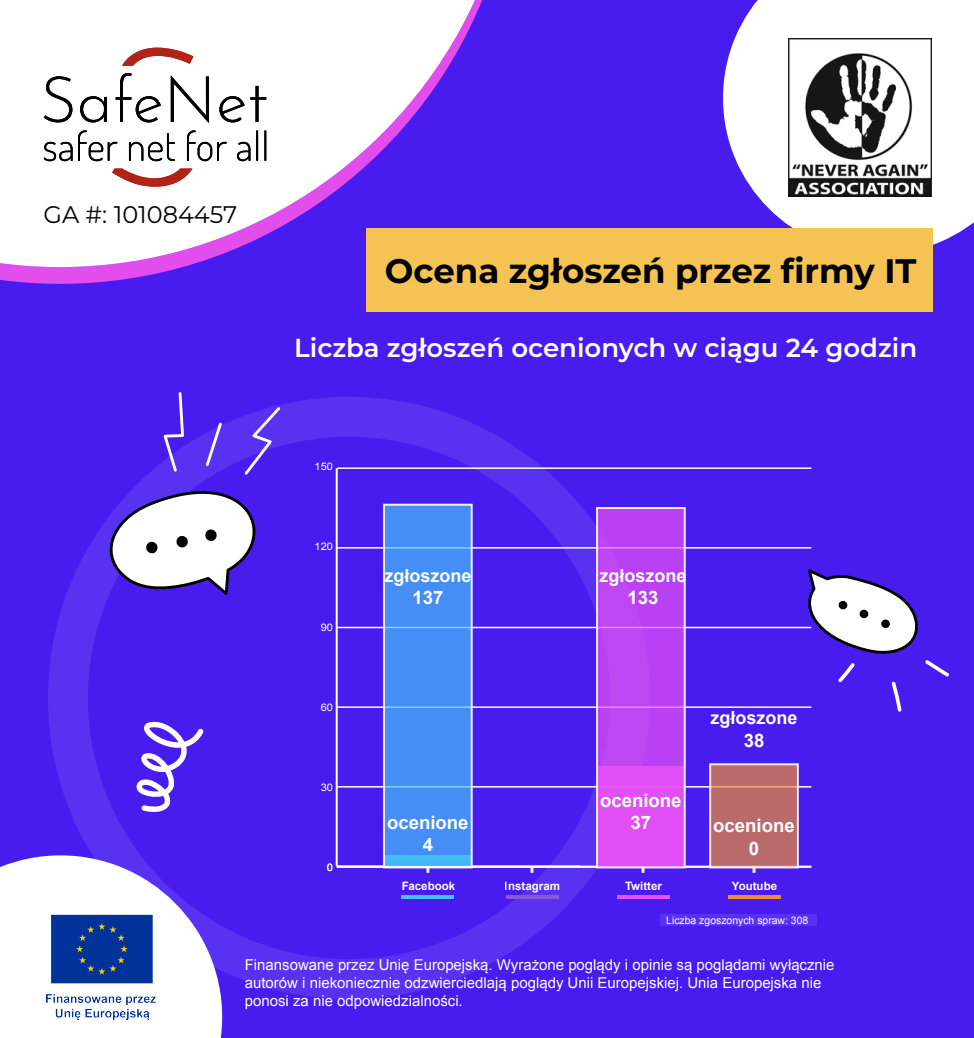
<style>
.page{position:relative;width:974px;height:1038px;background:#481bef}
.page>*{position:absolute;margin:0;border:0;box-sizing:border-box;transform-origin:0 0}
.t1{font:700 34px "Montserrat";color:#000}
.t2{font:600 26px "Montserrat";color:#fff}
.t3{font:24px "Montserrat";color:#000}
.t4{font:700 18.6px/22.2px "Arial";color:#fff;text-align:center}
.t5{font:700 18px "Arial";color:#fff}
.t6{font:15px/18px "Arial";color:#fff}
.t7{font:700 11.6px "Arial";color:#fff}
.t8{font:10.4px "Arial";color:#fff}
.t9{font:10.4px "Arial";color:#fff;scale:1.06 1}
</style>
<div class="page">
<svg style="left:0;top:0;width:482px;height:284px"></svg>
<svg style="left:0;top:0;width:475px;height:267px;fill:#fff"></svg>
<svg style="left:44px;top:48px;width:222px;height:139px"></svg>
<svg style="left:723px;top:0;width:251px;height:254px;fill:#fff"></svg>
<div style="left:48px;top:397px;width:602px;height:602px;border:40px solid #fff;border-radius:50%"></div>
<svg style="left:0;top:855px;width:222px;height:183px;fill:#fff"></svg>
<div style="left:366px;top:229px;width:566px;height:83px;background:#f5c354"></div>
<svg style="left:136px;top:721px;width:68px;height:91px"></svg>
<svg style="left:94px;top:392px;width:189px;height:207px"></svg>
<img style="left:39px;top:903px;width:126px;height:127px">
<svg style="left:802px;top:569px;width:147px;height:143px"></svg>
<img style="left:789px;top:39px;width:143px;height:158px">
<div style="left:660px;top:915px;width:157px;height:11px;background:#5931f0"></div>
<hr style="left:336px;top:468px;width:2px;height:398px;background:#fff">
<hr style="left:337px;top:866px;width:474px;height:2px;background:#fff">
<svg style="left:426px;top:868px;width:3px;height:5px"></svg>
<svg style="left:531px;top:868px;width:3px;height:5px"></svg>
<svg style="left:642px;top:868px;width:3px;height:5px"></svg>
<svg style="left:753px;top:869px;width:3px;height:4px"></svg>
<hr style="left:402px;top:896px;width:52px;height:3px;background:#43c1f9">
<hr style="left:506px;top:896px;width:52px;height:3px;background:#8c57dc">
<hr style="left:617px;top:896px;width:52px;height:3px;background:#ea51f6">
<hr style="left:728px;top:896px;width:52px;height:3px;background:#ee8d34">
<hr style="left:337px;top:865px;width:243px;height:2px;background:#fff">
<hr style="left:338px;top:786px;width:473px;height:2px;background:#fff">
<hr style="left:338px;top:706px;width:473px;height:2px;background:#fff">
<hr style="left:338px;top:627px;width:473px;height:1px;background:#fff">
<hr style="left:338px;top:547px;width:473px;height:2px;background:#fff">
<hr style="left:338px;top:467px;width:473px;height:2px;background:#fff">
<div style="left:384px;top:855px;width:88px;height:11px;background:#43b8f8"></div>
<div style="left:384px;top:504px;width:88px;height:356px;background:#448ef5"></div>
<div style="left:597px;top:508px;width:88px;height:259px;background:#b940f3"></div>
<div style="left:597px;top:767px;width:88px;height:101px;background:#e14ef5"></div>
<div style="left:710px;top:764px;width:88px;height:104px;background:#bb6a6c"></div>
<div style="left:383px;top:504px;width:90px;height:364px;border:2px solid #fff"></div>
<div style="left:596px;top:507px;width:90px;height:361px;border:2px solid #fff"></div>
<hr style="left:710px;top:868px;width:88px;height:1px;background:#ee8d34">
<div style="left:709px;top:763px;width:90px;height:105px;border:2px solid #fff"></div>
<h3 class="t3" style="left:44px;top:198px;width:195px">GA #: 101084457</h3>
<h1 class="t1" style="left:385px;top:248px;width:533px">Ocena zgłoszeń przez firmy IT</h1>
<h2 class="t2" style="left:294px;top:330px;width:624px">Liczba zgłoszeń ocenionych w ciągu 24 godzin</h2>
<p class="t9" style="left:315px;top:460px;width:19px">150</p>
<p class="t9" style="left:315px;top:540px;width:19px">120</p>
<p class="t9" style="left:321px;top:620px;width:13px">90</p>
<p class="t9" style="left:321px;top:700px;width:13px">60</p>
<p class="t9" style="left:321px;top:780px;width:13px">30</p>
<p class="t9" style="left:327px;top:860px;width:7px">0</p>
<p class="t5" style="left:384px;top:563px;width:89px">zgłoszone</p>
<p class="t4" style="left:412px;top:587px;width:32px">137</p>
<p class="t4" style="left:387px;top:811px;width:83px">ocenione<br>4</p>
<p class="t5" style="left:600px;top:563px;width:89px">zgłoszone</p>
<p class="t4" style="left:628px;top:587px;width:32px">133</p>
<p class="t4" style="left:600px;top:789px;width:83px">ocenione<br>37</p>
<p class="t5" style="left:711px;top:705px;width:89px">zgłoszone</p>
<p class="t4" style="left:744px;top:729px;width:22px">38</p>
<p class="t4" style="left:713px;top:815px;width:83px">ocenione<br>0</p>
<p class="t7" style="left:401px;top:878px;width:55px">Facebook</p>
<p class="t7" style="left:505px;top:878px;width:57px">Instagram</p>
<p class="t7" style="left:625px;top:878px;width:39px">Twitter</p>
<p class="t7" style="left:732px;top:878px;width:47px">Youtube</p>
<p class="t8" style="left:666px;top:913px;width:144px">Liczba zgoszonych spraw: 308</p>
<p class="t6" style="left:245px;top:956px;width:591px">Finansowane przez Unię Europejską. Wyrażone poglądy i opinie są poglądami wyłącznie autorów i niekoniecznie odzwierciedlają poglądy Unii Europejskiej. Unia Europejska nie ponosi za nie odpowiedzialności.</p>
</div>
